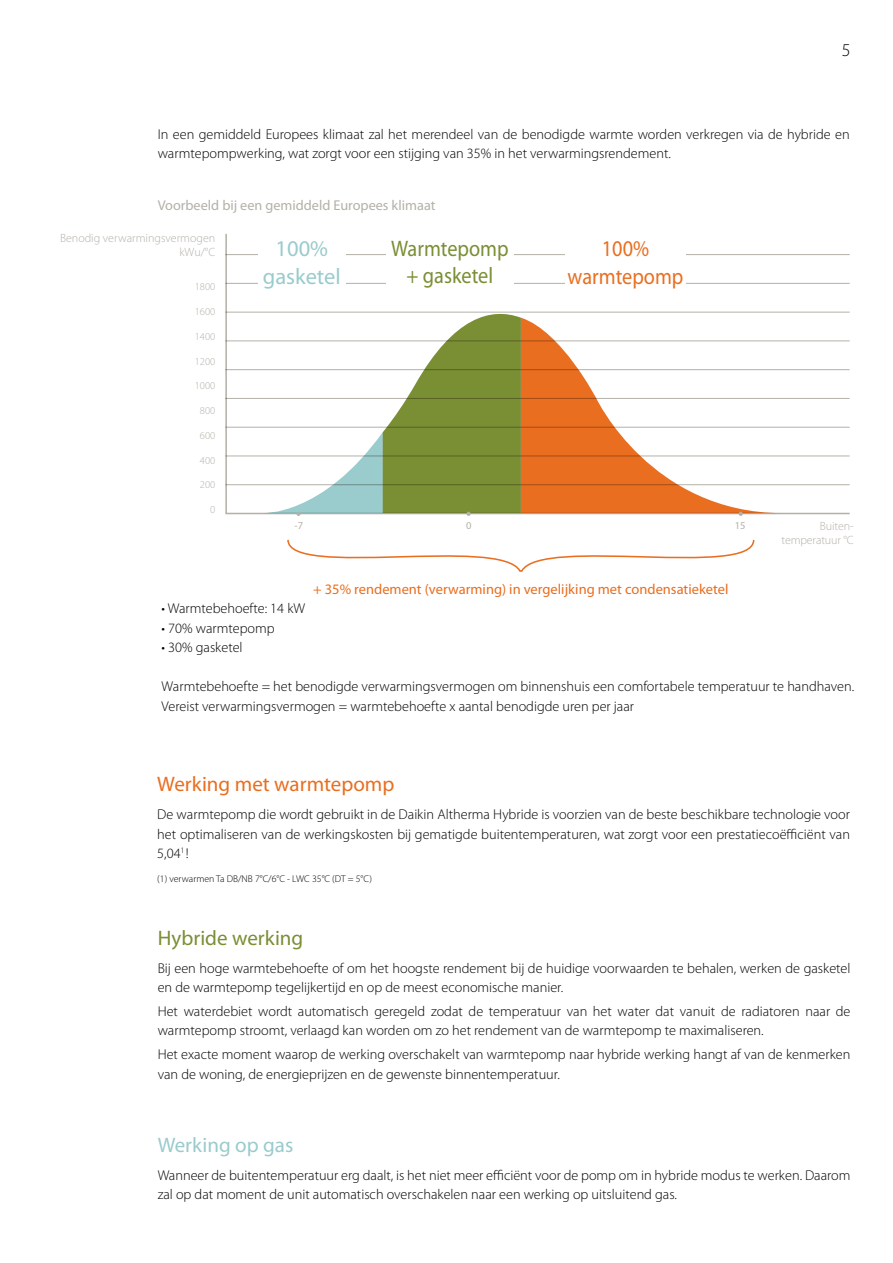
<style>
.page{position:relative;width:893px;height:1263px;background:#fff}
.page>*{position:absolute;margin:0;border:0;box-sizing:border-box;transform-origin:0 0}
.t1{font:22.5px/27.5px "Myriad Pro";color:#7a8e34;text-align:center;scale:.9 1}
.t2{font:22.5px/27.9px "Myriad Pro";color:#e96e1f;text-align:center;scale:.9 1}
.t3{font:22.5px/27.9px "Myriad Pro";color:#9acbcd;text-align:center}
.t4{font:21px "Myriad Pro";color:#e96e1f}
.t5{font:21px "Myriad Pro";color:#7a8e34}
.t6{font:21px "Myriad Pro";color:#9acbcd}
.t7{font:300 18px "Myriad Pro";color:#000}
.t8{font:14.55px "Myriad Pro";color:#e96e1f}
.t9{font:300 14.25px/19.5px "Myriad Pro";color:#000}
.t10{font:14.25px "Myriad Pro";color:#b4b1a8}
.t11{font:300 12px/14.4px "Myriad Pro";color:#b4b1a8;text-align:right}
.t12{font:300 10.5px "Myriad Pro";color:#b4b1a8}
.t13{font:10.5px "Myriad Pro";color:#b4b1a8}
.t14{font:300 9.9px "Myriad Pro";color:#000}
</style>
<div class="page">
<svg style="left:225px;top:234px;width:625px;height:281px"></svg>
<div style="left:258px;top:239px;width:87px;height:48px;background:#fff"></div>
<div style="left:565px;top:239px;width:121px;height:63px;background:#fff"></div>
<svg style="left:287px;top:539px;width:468px;height:33px"></svg>
<svg style="left:521px;top:318px;width:262px;height:195px"></svg>
<svg style="left:262px;top:312px;width:259px;height:204px"></svg>
<svg style="left:739px;top:512px;width:4px;height:4px"></svg>
<p class="t7" style="left:842px;top:43px;width:10px">5</p>
<p class="t9" style="left:158px;top:125px;width:693px">In een gemiddeld Europees klimaat zal het merendeel van de benodigde warmte worden verkregen via de hybride en warmtepompwerking, wat zorgt voor een stijging van 35% in het verwarmingsrendement.</p>
<p class="t10" style="left:158px;top:198px;width:279px">Voorbeeld bij een gemiddeld Europees klimaat</p>
<p class="t11" style="left:60px;top:232px;width:157px">Benodig verwarmingsvermogen kWu/°C</p>
<p class="t12" style="left:195px;top:283px;width:22px">1800</p>
<p class="t12" style="left:195px;top:308px;width:22px">1600</p>
<p class="t12" style="left:195px;top:332px;width:22px">1400</p>
<p class="t12" style="left:195px;top:357px;width:22px">1200</p>
<p class="t12" style="left:195px;top:382px;width:22px">1000</p>
<p class="t12" style="left:200px;top:407px;width:17px">800</p>
<p class="t12" style="left:200px;top:431px;width:17px">600</p>
<p class="t12" style="left:200px;top:456px;width:17px">400</p>
<p class="t12" style="left:200px;top:481px;width:17px">200</p>
<p class="t12" style="left:210px;top:505px;width:7px">0</p>
<h1 class="t1" style="left:391px;top:236px;width:132px">Warmtepomp + gasketel</h1>
<h1 class="t3" style="left:263px;top:235px;width:80px">100% gasketel</h1>
<h1 class="t2" style="left:568px;top:235px;width:130px">100% warmtepomp</h1>
<p class="t13" style="left:294px;top:520px;width:10px">-7</p>
<p class="t13" style="left:466px;top:520px;width:7px">0</p>
<p class="t13" style="left:735px;top:520px;width:12px">15</p>
<p class="t8" style="left:313px;top:582px;width:417px">+ 35% rendement (verwarming) in vergelijking met condensatieketel</p>
<p class="t11" style="left:781px;top:520px;width:74px">Buiten&shy;temperatuur °C</p>
<p class="t9" style="left:162px;top:600px;width:145px">• Warmtebehoefte: 14 kW</p>
<p class="t9" style="left:162px;top:619px;width:115px">• 70% warmtepomp</p>
<p class="t9" style="left:162px;top:639px;width:83px">• 30% gasketel</p>
<p class="t9" style="left:162px;top:678px;width:694px">Warmtebehoefte = het benodigde verwarmingsvermogen om binnenshuis een comfortabele temperatuur te handhaven.<br>Vereist verwarmingsvermogen = warmtebehoefte x aantal benodigde uren per jaar</p>
<h2 class="t4" style="left:157px;top:774px;width:239px">Werking met warmtepomp</h2>
<p class="t9" style="left:157px;top:806px;width:694px;text-align:justify">De warmtepomp die wordt gebruikt in de Daikin Altherma Hybride is voorzien van de beste beschikbare technologie voor het optimaliseren van de werkingskosten bij gematigde buitentemperaturen, wat zorgt voor een prestatiecoëfficiënt van 5,04<sup>1</sup> !</p>
<p class="t14" style="left:157px;top:875px;width:216px">(1) verwarmen Ta DB/NB 7°C/6°C - LWC 35°C (DT = 5°C)</p>
<h2 class="t5" style="left:158px;top:927px;width:147px">Hybride werking</h2>
<p class="t9" style="left:158px;top:959px;width:694px">Bij een hoge warmtebehoefte of om het hoogste rendement bij de huidige voorwaarden te behalen, werken de gasketel en de warmtepomp tegelijkertijd en op de meest economische manier.</p>
<p class="t9" style="left:158px;top:1002px;width:694px">Het waterdebiet wordt automatisch geregeld zodat de temperatuur van het water dat vanuit de radiatoren naar de warmtepomp stroomt, verlaagd kan worden om zo het rendement van de warmtepomp te maximaliseren.</p>
<p class="t9" style="left:158px;top:1046px;width:694px">Het exacte moment waarop de werking overschakelt van warmtepomp naar hybride werking hangt af van de kenmerken van de woning, de energieprijzen en de gewenste binnentemperatuur.</p>
<h2 class="t6" style="left:158px;top:1134px;width:137px">Werking op gas</h2>
<p class="t9" style="left:158px;top:1166px;width:694px">Wanneer de buitentemperatuur erg daalt, is het niet meer efficiënt voor de pomp om in hybride modus te werken. Daarom zal op dat moment de unit automatisch overschakelen naar een werking op uitsluitend gas.</p>
</div>
